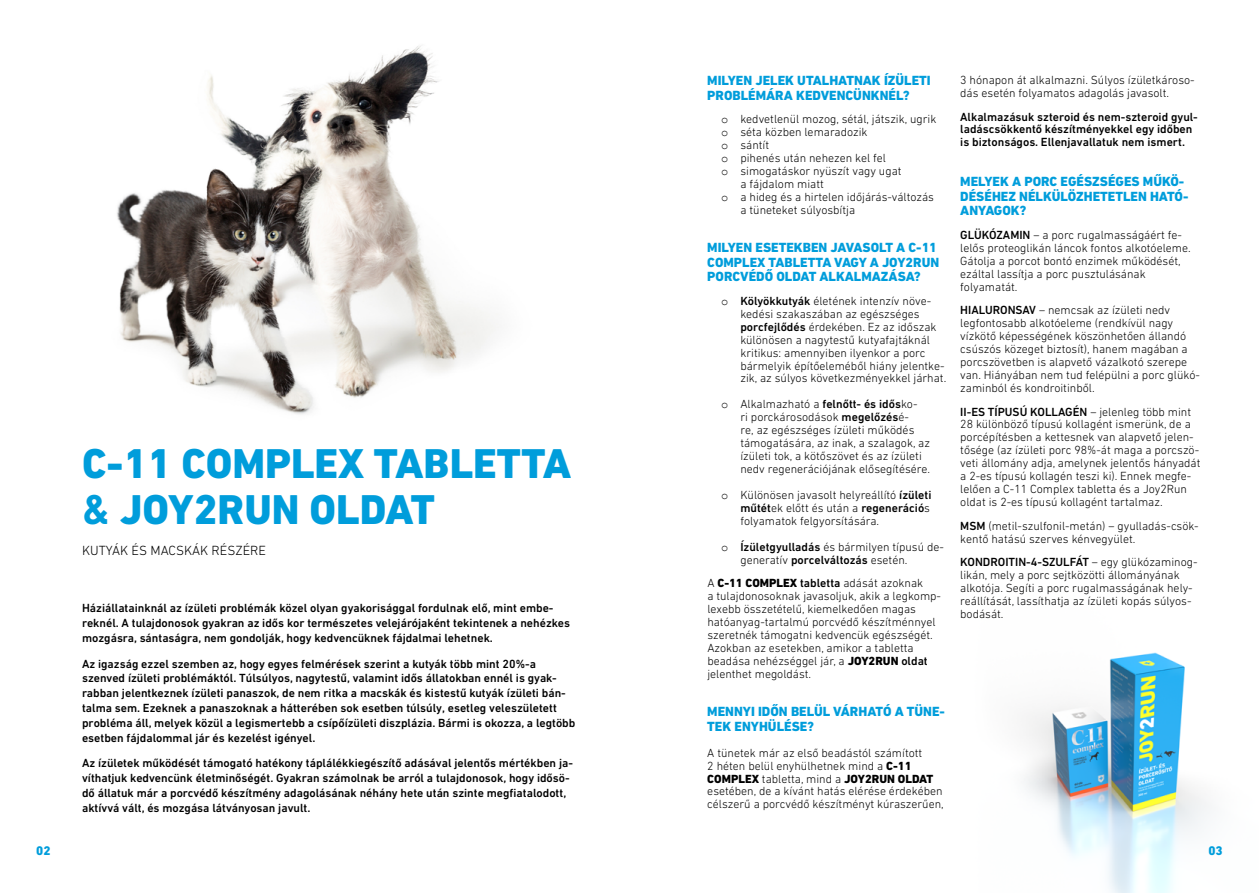
<style>
.page{position:relative;width:1259px;height:893px;background:#fff}
.page>*{position:absolute;margin:0;border:0;box-sizing:border-box;transform-origin:0 0}
.t1{font:800 42.45px/45.8px "DIN Next LT Pro";color:#009ddb}
.t2{font:800 13.5px/14.5px "DIN Next LT Pro";color:#009ddb}
.t3{font:300 13.5px "DIN Next LT Pro";color:#000}
.t4{font:800 12.75px "DIN Next LT Pro";color:#009ddb}
.t5{font:300 12px/12.9px "DIN Next LT Pro";color:#000}
.t6{font:500 12px/14.9px "DIN Next LT Pro";color:#000}
.s1{font-weight:700}
.s2{font-family:"Courier New";font-weight:400}
.s3{font-weight:500}
.s4{font-weight:800}
</style>
<div class="page">
<img style="left:117px;top:46px;width:382px;height:369px">
<img style="left:1024px;top:652px;width:186px;height:241px">
<h1 class="t1" style="left:82px;top:441px;width:490px">C-11 COMPLEX TABLETTA <span class="s1">&amp;</span> JOY2RUN OLDAT</h1>
<p class="t3" style="left:82px;top:542px;width:185px">KUTYÁK ÉS MACSKÁK RÉSZÉRE</p>
<p class="t6" style="left:82px;top:601px;width:489px">Háziállatainknál az ízületi problémák közel olyan gyakorisággal fordulnak elő, mint embe&shy;reknél. A tulajdonosok gyakran az idős kor természetes velejárójaként tekintenek a nehézkes mozgásra, sántaságra, nem gondolják, hogy kedvencüknek fájdalmai lehetnek.</p>
<p class="t6" style="left:82px;top:656px;width:495px">Az igazság ezzel szemben az, hogy egyes felmérések szerint a kutyák több mint 20%-a szenved ízületi problémáktól. Túlsúlyos, nagytestű, valamint idős állatokban ennél is gyak&shy;rabban jelentkeznek ízületi panaszok, de nem ritka a macskák és kistestű kutyák ízületi bán&shy;talma sem. Ezeknek a panaszoknak a hátterében sok esetben túlsúly, esetleg veleszületett probléma áll, melyek közül a legismertebb a csípőízületi diszplázia. Bármi is okozza, a legtöbb esetben fájdalommal jár és kezelést igényel.</p>
<p class="t6" style="left:82px;top:756px;width:492px">Az ízületek működését támogató hatékony táplálékkiegészítő adásával jelentős mértékben ja&shy;víthatjuk kedvencünk életminőségét. Gyakran számolnak be arról a tulajdonosok, hogy idősö&shy;dő állatuk már a porcvédő készítmény adagolásának néhány hete után szinte megfiatalodott, aktívvá vált, és mozgása látványosan javult.</p>
<p class="t2" style="left:707px;top:73px;width:225px">MILYEN JELEK UTALHATNAK ÍZÜLETI<br>PROBLÉMÁRA KEDVENCÜNKNÉL?</p>
<p class="t5" style="left:721px;top:113px;width:217px"><span class="s2">o</span> kedvetlenül mozog, sétál, játszik, ugrik</p>
<p class="t5" style="left:721px;top:126px;width:148px"><span class="s2">o</span> séta közben lemaradozik</p>
<p class="t5" style="left:721px;top:139px;width:49px"><span class="s2">o</span> sántít</p>
<p class="t5" style="left:721px;top:151px;width:166px"><span class="s2">o</span> pihenés után nehezen kel fel</p>
<p class="t5" style="left:721px;top:164px;width:182px"><span class="s2">o</span> simogatáskor nyüszít vagy ugat</p>
<p class="t5" style="left:740px;top:177px;width:85px">a fájdalom miatt</p>
<p class="t5" style="left:721px;top:190px;width:214px"><span class="s2">o</span> a hideg és a hirtelen időjárás-változás</p>
<p class="t5" style="left:740px;top:203px;width:116px">a tüneteket súlyosbítja</p>
<p class="t2" style="left:707px;top:240px;width:233px">MILYEN ESETEKBEN JAVASOLT A C-11<br>COMPLEX TABLETTA VAGY A JOY2RUN<br>PORCVÉDŐ OLDAT ALKALMAZÁSA?</p>
<p class="t5" style="left:740px;top:294px;width:207px;text-indent:-19px"><span class="s2">o</span> <span class="s3">Kölyökkutyák</span> életének intenzív növe&shy;kedési szakaszában az egészséges <span class="s3">porcfejlődés</span> érdekében. Ez az időszak különösen a nagytestű kutyafajtáknál kritikus: amennyiben ilyenkor a porc bármelyik építőeleméből hiány jelentke&shy;zik, az súlyos következményekkel járhat.</p>
<p class="t5" style="left:740px;top:398px;width:191px;text-indent:-19px"><span class="s2">o</span> Alkalmazható a <span class="s3">felnőtt- és idős</span>ko-<br>ri porckárosodások <span class="s3">megelőzés</span>é-<br>re, az egészséges ízületi működés támogatására, az inak, a szalagok, az ízületi tok, a kötőszövet és az ízületi nedv regenerációjának elősegítésére.</p>
<p class="t5" style="left:740px;top:488px;width:192px;text-align:justify;text-indent:-19px"><span class="s2">o</span> Különösen javasolt helyreállító <span class="s3">ízületi műtét</span>ek előtt és után a <span class="s3">regeneráció</span>s folyamatok felgyorsítására.</p>
<p class="t5" style="left:740px;top:540px;width:205px;text-indent:-19px"><span class="s2">o</span> <span class="s3">Ízületgyulladás</span> és bármilyen típusú de&shy;generatív <span class="s3">porcelváltozás</span> esetén.</p>
<p class="t5" style="left:707px;top:577px;width:235px">A <span class="s4">C-11 COMPLEX</span> <span class="s3">tabletta</span> adását azoknak<br>a tulajdonosoknak javasoljuk, akik a legkomp&shy;lexebb összetételű, kiemelkedően magas hatóanyag-tartalmú porcvédő készítménnyel szeretnék támogatni kedvencük egészségét.<br>Azokban az esetekben, amikor a tabletta beadása nehézséggel jár, a <span class="s4">JOY2RUN</span> <span class="s3">oldat </span>jelenthet megoldást.</p>
<p class="t2" style="left:707px;top:704px;width:239px">MENNYI IDŐN BELÜL VÁRHATÓ A TÜNE-<br>TEK ENYHÜLÉSE?</p>
<p class="t5" style="left:707px;top:746px;width:238px">A tünetek már az első beadástól számított<br>2 héten belül enyhülhetnek mind a <span class="s4">C-11<br>COMPLEX</span> tabletta, mind a <span class="s4">JOY2RUN OLDAT </span>esetében, de a kívánt hatás elérése érdekében célszerű a porcvédő készítményt kúraszerűen,</p>
<p class="t5" style="left:960px;top:73px;width:236px">3 hónapon át alkalmazni. Súlyos ízületkároso&shy;dás esetén folyamatos adagolás javasolt.</p>
<p class="t6" style="left:960px;top:110px;width:239px;line-height:12.9px">Alkalmazásuk szteroid és nem-szteroid gyul&shy;ladáscsökkentő készítményekkel egy időben is biztonságos. Ellenjavallatuk nem ismert.</p>
<p class="t2" style="left:960px;top:174px;width:230px">MELYEK A PORC EGÉSZSÉGES MŰKÖ-<br>DÉSÉHEZ NÉLKÜLÖZHETETLEN HATÓ-<br>ANYAGOK?</p>
<p class="t5" style="left:960px;top:228px;width:232px"><span class="s3">GLÜKÓZAMIN</span> – a porc rugalmasságáért fe&shy;lelős proteoglikán láncok fontos alkotóeleme.<br>Gátolja a porcot bontó enzimek működését, ezáltal lassítja a porc pusztulásának folyamatát.</p>
<p class="t5" style="left:960px;top:304px;width:241px"><span class="s3">HIALURONSAV</span> – nemcsak az ízületi nedv legfontosabb alkotóeleme (rendkívül nagy vízkötő képességének köszönhetően állandó csúszós közeget biztosít), hanem magában a porcszövetben is alapvető vázalkotó szerepe van. Hiányában nem tud felépülni a porc glükó&shy;zaminból és kondroitinből.</p>
<p class="t5" style="left:960px;top:405px;width:242px"><span class="s3">II-ES TÍPUSÚ KOLLAGÉN</span> – jelenleg több mint 28 különböző típusú kollagént ismerünk, de a porcépítésben a kettesnek van alapvető jelen&shy;tősége (az ízületi porc 98%-át maga a porcszö&shy;veti állomány adja, amelynek jelentős hányadát a 2-es típusú kollagén teszi ki). Ennek megfe&shy;lelően a C-11 Complex tabletta és a Joy2Run oldat is 2-es típusú kollagént tartalmaz.</p>
<p class="t5" style="left:960px;top:519px;width:240px"><span class="s3">MSM</span> (metil-szulfonil-metán) – gyulladás-csök&shy;kentő hatású szerves kénvegyület.</p>
<p class="t5" style="left:960px;top:556px;width:239px"><span class="s3">KONDROITIN-4-SZULFÁT</span> – egy glükózaminog&shy;likán, mely a porc sejtközötti állományának alkotója. Segíti a porc rugalmasságának hely&shy;reállítását, lassíthatja az ízületi kopás súlyos&shy;bodását.</p>
<p class="t4" style="left:36px;top:843px;width:16px">02</p>
<p class="t4" style="left:1208px;top:843px;width:16px">03</p>
</div>
